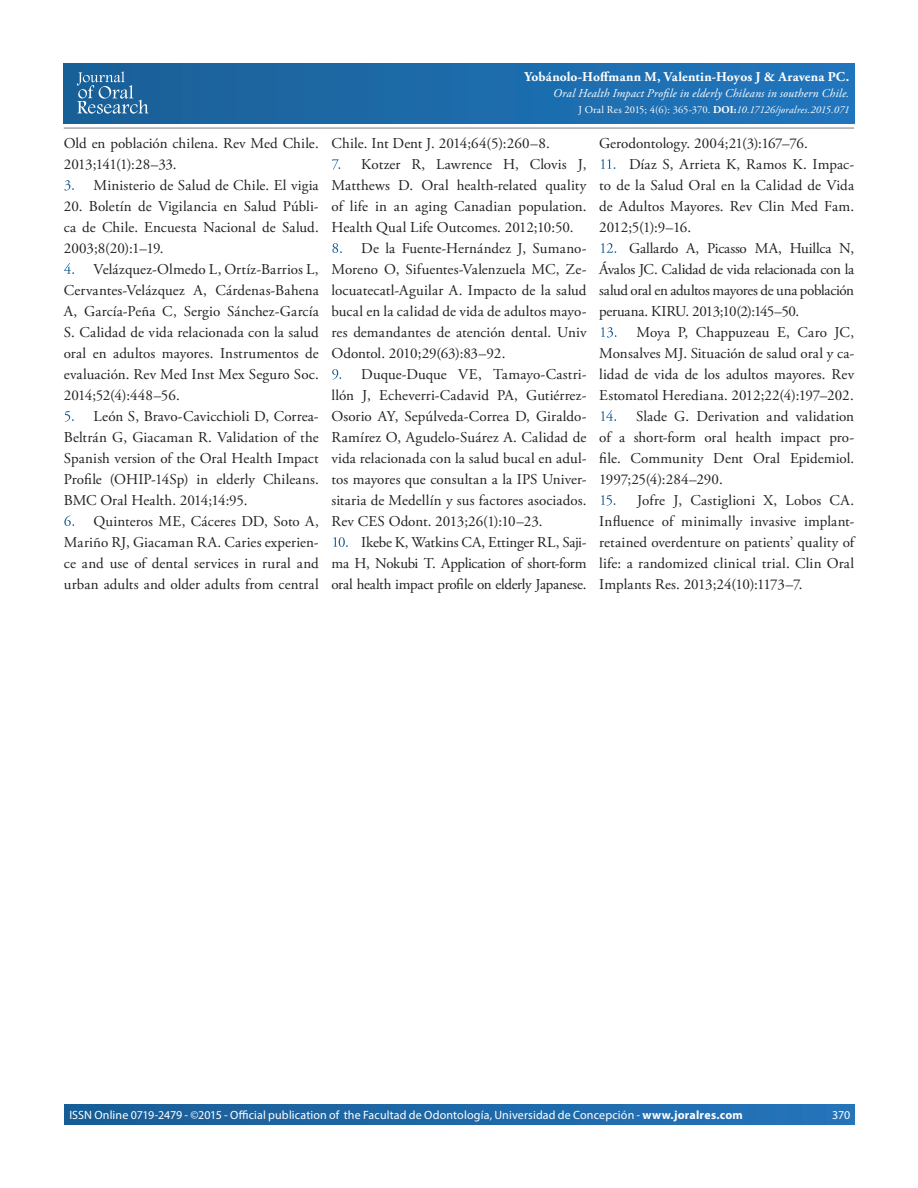
<style>
.page{position:relative;width:918px;height:1188px;background:#fff}
.page>*{position:absolute;margin:0;border:0;box-sizing:border-box;transform-origin:0 0}
.references_azules{font:15px/21px "Adobe Garamond Pro";color:#231f20;text-align:justify}
.t1{font:700 13.5px "Adobe Garamond Pro";letter-spacing:.01em;color:#fff}
.t2{font:12px "Myriad Pro";letter-spacing:.01em;color:#fff}
.t3{font:italic 12px "Adobe Garamond Pro";letter-spacing:.015em;color:#fff}
.t4{font:10.5px "Adobe Garamond Pro";letter-spacing:.015em;color:#fff}
.s1{color:#fff}
.s2{font-weight:700}
.s3{font-style:italic}
</style>
<div class="page">
<div style="left:64px;top:64px;width:790px;height:59px;background:linear-gradient(to right,#1a5f97,#2176bd)"></div>
<svg style="left:77px;top:71px;width:72px;height:43px;background:#407baa"></svg>
<hr style="left:64px;top:127px;width:790px;height:2px;background:#231f20">
<div style="left:64px;top:1105px;width:790px;height:19px;background:linear-gradient(to right,#195d95,#2574bb)"></div>
<p class="references_azules" style="left:64px;top:133px;width:256px">Old en población chilena. Rev Med Chile.<br>2013;141(1):28–33.</p>
<p class="references_azules" style="left:64px;top:175px;width:256px"><span class="s1">3.</span> Ministerio de Salud de Chile. El vigia</p>
<p class="references_azules" style="left:64px;top:196px;width:256px">20. Boletín de Vigilancia en Salud Públi&shy;ca de Chile. Encuesta Nacional de Salud.<br>2003;8(20):1–19.</p>
<p class="references_azules" style="left:64px;top:259px;width:256px"><span class="s1">4.</span> Velázquez-Olmedo L, Ortíz-Barrios L, Cervantes-Velázquez A, Cárdenas-Bahena A, García-Peña C, Sergio Sánchez-García S. Calidad de vida relacionada con la salud oral en adultos mayores. Instrumentos de evaluación. Rev Med Inst Mex Seguro Soc.<br>2014;52(4):448–56.</p>
<p class="references_azules" style="left:64px;top:406px;width:256px"><span class="s1">5.</span> León S, Bravo-Cavicchioli D, Correa-Beltrán G, Giacaman R. Validation of the Spanish version of the Oral Health Impact Profile (OHIP-14Sp) in elderly Chileans.<br>BMC Oral Health. 2014;14:95.</p>
<p class="references_azules" style="left:64px;top:511px;width:256px"><span class="s1">6.</span> Quinteros ME, Cáceres DD, Soto A, Mariño RJ, Giacaman RA. Caries experien&shy;ce and use of dental services in rural and urban adults and older adults from central</p>
<p class="t1" style="left:524px;top:69px;width:326px">Yobánolo-Hoffmann M, Valentin-Hoyos J &amp; Aravena PC.</p>
<p class="t4" style="left:578px;top:103px;width:272px">J Oral Res 2015; 4(6): 365-370. <span class="s2">DOI:</span><span class="s3">10.17126/joralres.2015.071</span></p>
<p class="t3" style="left:553px;top:86px;width:298px">Oral Health Impact Profile in elderly Chileans in southern Chile.</p>
<p class="references_azules" style="left:332px;top:133px;width:220px">Chile. Int Dent J. 2014;64(5):260–8.</p>
<p class="references_azules" style="left:332px;top:154px;width:256px"><span class="s1">7.</span> Kotzer R, Lawrence H, Clovis J, Matthews D. Oral health-related quality of life in an aging Canadian population.<br>Health Qual Life Outcomes. 2012;10:50.</p>
<p class="references_azules" style="left:332px;top:238px;width:257px"><span class="s1">8.</span> De la Fuente-Hernández J, Sumano-Moreno O, Sifuentes-Valenzuela MC, Ze&shy;locuatecatl-Aguilar A. Impacto de la salud bucal en la calidad de vida de adultos mayo&shy;res demandantes de atención dental. Univ Odontol. 2010;29(63):83–92.</p>
<p class="references_azules" style="left:332px;top:364px;width:256px"><span class="s1">9.</span> Duque-Duque VE, Tamayo-Castri&shy;llón J, Echeverri-Cadavid PA, Gutiérrez-Osorio AY, Sepúlveda-Correa D, Giraldo-Ramírez O, Agudelo-Suárez A. Calidad de vida relacionada con la salud bucal en adul&shy;tos mayores que consultan a la IPS Univer&shy;sitaria de Medellín y sus factores asociados.<br>Rev CES Odont. 2013;26(1):10–23.</p>
<p class="references_azules" style="left:332px;top:532px;width:256px"><span class="s1">10.</span> Ikebe K, Watkins CA, Ettinger RL, Saji&shy;ma H, Nokubi T. Application of short-form oral health impact profile on elderly Japanese.</p>
<p class="references_azules" style="left:599px;top:133px;width:210px">Gerodontology. 2004;21(3):167–76.</p>
<p class="references_azules" style="left:599px;top:154px;width:257px"><span class="s1">11.</span> Díaz S, Arrieta K, Ramos K. Impac&shy;to de la Salud Oral en la Calidad de Vida de Adultos Mayores. Rev Clin Med Fam.<br>2012;5(1):9–16.</p>
<p class="references_azules" style="left:599px;top:238px;width:256px"><span class="s1">12.</span> Gallardo A, Picasso MA, Huillca N, Ávalos JC. Calidad de vida relacionada con la salud oral en adultos mayores de una población peruana. KIRU. 2013;10(2):145–50.</p>
<p class="references_azules" style="left:599px;top:322px;width:256px"><span class="s1">13.</span> Moya P, Chappuzeau E, Caro JC, Monsalves MJ. Situación de salud oral y ca&shy;lidad de vida de los adultos mayores. Rev Estomatol Herediana. 2012;22(4):197–202.</p>
<p class="references_azules" style="left:599px;top:406px;width:256px"><span class="s1">14.</span> Slade G. Derivation and validation of a short-form oral health impact pro&shy;file. Community Dent Oral Epidemiol.<br>1997;25(4):284–290.</p>
<p class="references_azules" style="left:599px;top:490px;width:257px"><span class="s1">15.</span> Jofre J, Castiglioni X, Lobos CA.<br>Influence of minimally invasive implant&shy;retained overdenture on patients’ quality of life: a randomized clinical trial. Clin Oral Implants Res. 2013;24(10):1173–7.</p>
<p class="t2" style="left:69px;top:1107px;width:675px">ISSN Online 0719-2479 - ©2015 - Official publication of the Facultad de Odontología, Universidad de Concepción - <span class="s2">www.joralres.com</span></p>
<p class="t2" style="left:832px;top:1107px;width:19px">370</p>
</div>
